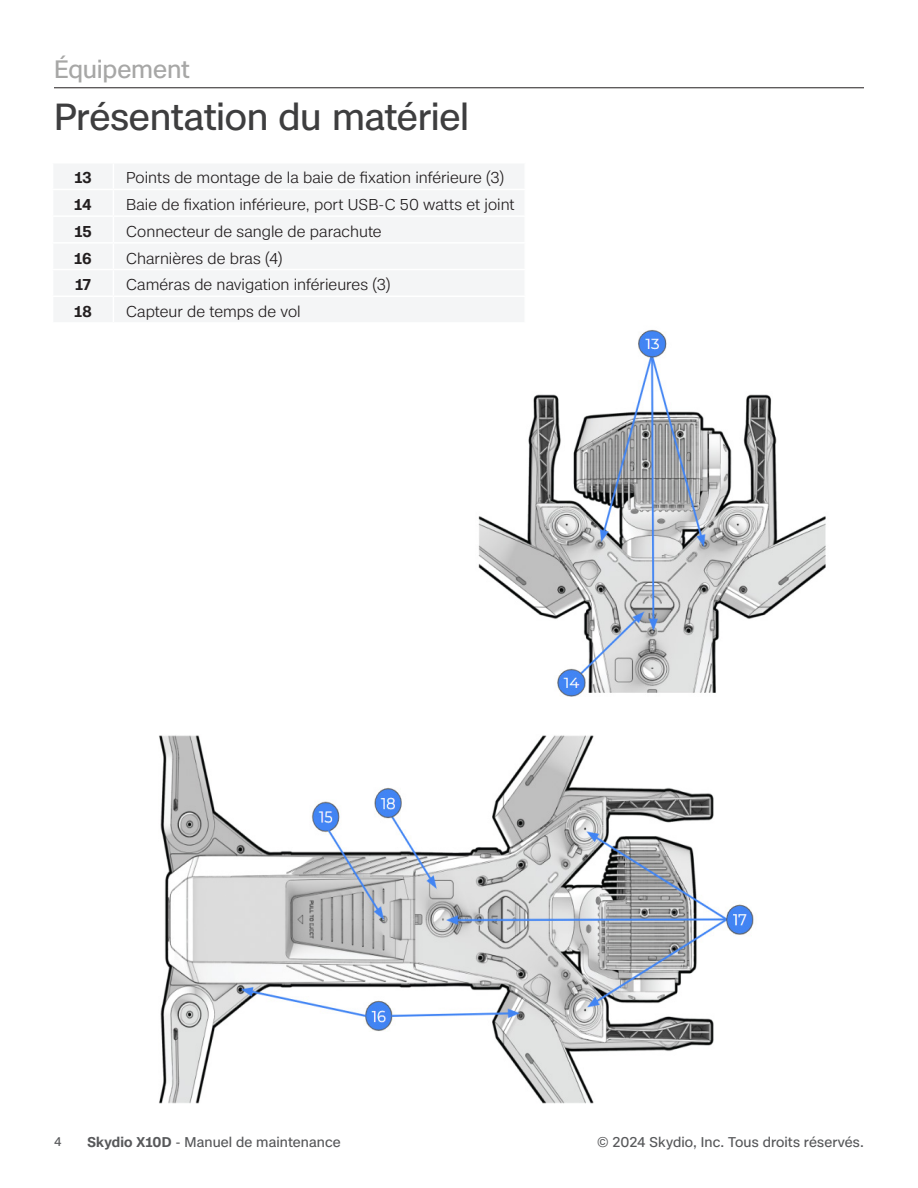
<style>
.page{position:relative;width:918px;height:1188px;background:#fff}
.page>*{position:absolute;margin:0;border:0;box-sizing:border-box;transform-origin:0 0}
.Heading_2{font:36px "Case";letter-spacing:-.01em;color:#3e3e3f}
.Section_Headings_Eyebrow{font:24px "Case";letter-spacing:-.01em;color:#a7a7a6}
.Numbered_list{font:300 15px "Case";color:#231f20}
.Numbered_list-2{font:600 15px "Case";letter-spacing:.005em;color:#231f20}
.t1{font:13.5px "Case";letter-spacing:.005em;color:#57585a}
.t2{font:12px "Case";color:#57585a}
.s1{font-weight:600}
</style>
<div class="page">
<img style="left:478px;top:329px;width:348px;height:368px">
<img style="left:159px;top:735px;width:595px;height:369px">
<div style="left:54px;top:164px;width:470px;height:158px;background:#f4f5f6"></div>
<hr style="left:52px;top:189px;width:61px;height:1px;background:#fff">
<hr style="left:113px;top:189px;width:413px;height:1px;background:#fff">
<hr style="left:52px;top:215px;width:61px;height:2px;background:#fff">
<hr style="left:113px;top:215px;width:413px;height:2px;background:#fff">
<hr style="left:52px;top:242px;width:61px;height:2px;background:#fff">
<hr style="left:113px;top:242px;width:413px;height:2px;background:#fff">
<hr style="left:52px;top:269px;width:61px;height:1px;background:#fff">
<hr style="left:113px;top:269px;width:413px;height:1px;background:#fff">
<hr style="left:52px;top:295px;width:61px;height:2px;background:#fff">
<hr style="left:113px;top:295px;width:413px;height:2px;background:#fff">
<svg style="left:113px;top:164px;width:1px;height:158px"></svg>
<hr style="left:54px;top:87px;width:810px;height:1px;background:#231f20">
<p class="Section_Headings_Eyebrow" style="left:54px;top:51px;width:137px">Équipement</p>
<p class="Heading_2" style="left:54px;top:90px;width:417px">Présentation du matériel</p>
<p class="Numbered_list-2" style="left:74px;top:166px;width:19px">13</p>
<p class="Numbered_list" style="left:126px;top:167px;width:379px">Points de montage de la baie de fixation inférieure (3)</p>
<p class="Numbered_list-2" style="left:74px;top:193px;width:19px">14</p>
<p class="Numbered_list" style="left:126px;top:194px;width:390px">Baie de fixation inférieure, port USB-C 50 watts et joint</p>
<p class="Numbered_list-2" style="left:74px;top:220px;width:19px">15</p>
<p class="Numbered_list" style="left:126px;top:220px;width:257px">Connecteur de sangle de parachute</p>
<p class="Numbered_list-2" style="left:74px;top:247px;width:19px">16</p>
<p class="Numbered_list" style="left:126px;top:247px;width:158px">Charnières de bras (4)</p>
<p class="Numbered_list-2" style="left:75px;top:273px;width:17px">17</p>
<p class="Numbered_list" style="left:126px;top:274px;width:266px">Caméras de navigation inférieures (3)</p>
<p class="Numbered_list-2" style="left:74px;top:300px;width:19px">18</p>
<p class="Numbered_list" style="left:126px;top:300px;width:176px">Capteur de temps de vol</p>
<p class="t2" style="left:54px;top:1132px;width:9px">4</p>
<p class="t1" style="left:87px;top:1132px;width:255px"><span class="s1">Skydio X10D</span> - Manuel de maintenance</p>
<p class="t1" style="left:597px;top:1132px;width:268px">© 2024 Skydio, Inc. Tous droits réservés.</p>
</div>
